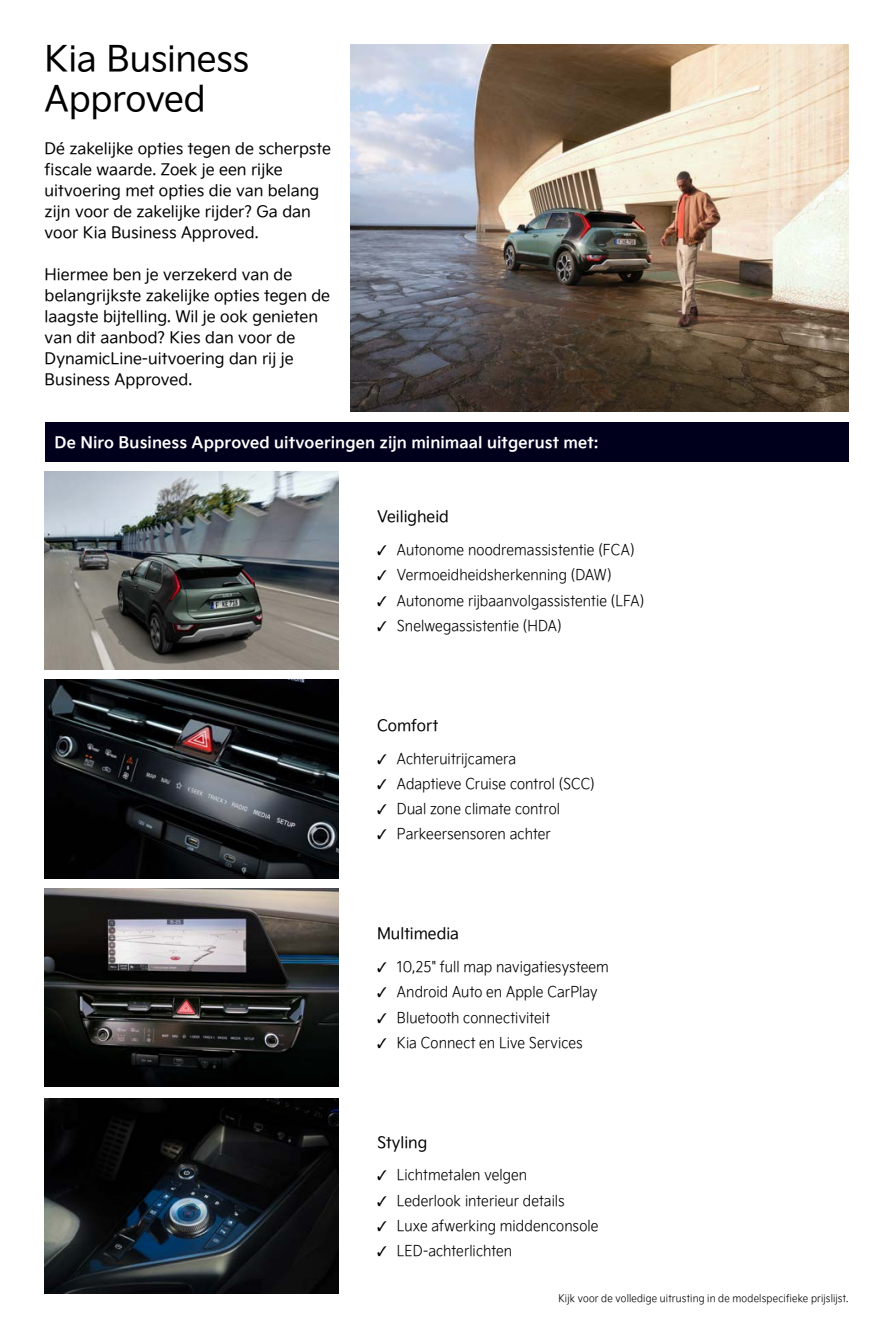
<style>
.page{position:relative;width:893px;height:1340px;background:#fff}
.page>*{position:absolute;margin:0;border:0;box-sizing:border-box;transform-origin:0 0}
.t1{font:35px/40.2px "Kia Signature OTF Regular";letter-spacing:-.01em;color:#000}
.t2{font:15.75px/21px "Kia Signature OTF Regular";color:#000}
.t3{font:15.75px "Kia Signature OTF Bold";letter-spacing:.01em;color:#fff}
.t4{font:14.88px "Kia Signature OTF Light";letter-spacing:.005em;color:#000;scale:.92 1}
.t5{font:10.5px "Kia Signature OTF Light";letter-spacing:.02em;color:#000;scale:.92 1}
</style>
<div class="page">
<img style="left:45px;top:1098px;width:293px;height:195px">
<img style="left:45px;top:680px;width:293px;height:198px">
<img style="left:45px;top:888px;width:293px;height:198px">
<img style="left:45px;top:471px;width:293px;height:199px">
<img style="left:351px;top:45px;width:497px;height:367px">
<div style="left:45px;top:422px;width:803px;height:39px;background:#00001d"></div>
<h1 class="t1" style="left:45px;top:36px;width:206px">Kia Business<br>Approved</h1>
<p class="t2" style="left:45px;top:137px;width:288px">Dé zakelijke opties tegen de scherpste fiscale waarde. Zoek je een rijke uitvoering met opties die van belang zijn voor de zakelijke rijder? Ga dan voor Kia Business Approved.</p>
<p class="t2" style="left:45px;top:263px;width:287px">Hiermee ben je verzekerd van de belangrijkste zakelijke opties tegen de laagste bijtelling. Wil je ook genieten van dit aanbod? Kies dan voor de DynamicLine-uitvoering dan rij je Business Approved.</p>
<p class="t3" style="left:55px;top:430px;width:545px">De Niro Business Approved uitvoeringen zijn minimaal uitgerust met:</p>
<p class="t2" style="left:377px;top:505px;width:73px">Veiligheid</p>
<p class="t4" style="left:377px;top:539px;width:281px">✓ Autonome noodremassistentie (FCA)</p>
<p class="t4" style="left:377px;top:564px;width:257px">✓ Vermoeidheidsherkenning (DAW)</p>
<p class="t4" style="left:377px;top:589px;width:292px">✓ Autonome rijbaanvolgassistentie (LFA)</p>
<p class="t4" style="left:377px;top:615px;width:202px">✓ Snelwegassistentie (HDA)</p>
<p class="t2" style="left:377px;top:713px;width:63px">Comfort</p>
<p class="t4" style="left:377px;top:747px;width:153px">✓ Achteruitrijcamera</p>
<p class="t4" style="left:377px;top:772px;width:238px">✓ Adaptieve Cruise control (SCC)</p>
<p class="t4" style="left:377px;top:798px;width:200px">✓ Dual zone climate control</p>
<p class="t4" style="left:377px;top:823px;width:190px">✓ Parkeersensoren achter</p>
<p class="t2" style="left:377px;top:922px;width:84px">Multimedia</p>
<p class="t4" style="left:377px;top:956px;width:253px">✓ 10,25" full map navigatiesysteem</p>
<p class="t4" style="left:377px;top:981px;width:241px">✓ Android Auto en Apple CarPlay</p>
<p class="t4" style="left:377px;top:1006px;width:190px">✓ Bluetooth connectiviteit</p>
<p class="t4" style="left:377px;top:1031px;width:225px">✓ Kia Connect en Live Services</p>
<p class="t2" style="left:377px;top:1130px;width:52px">Styling</p>
<p class="t4" style="left:377px;top:1164px;width:165px">✓ Lichtmetalen velgen</p>
<p class="t4" style="left:377px;top:1189px;width:206px">✓ Lederlook interieur details</p>
<p class="t4" style="left:377px;top:1214px;width:242px">✓ Luxe afwerking middenconsole</p>
<p class="t4" style="left:377px;top:1240px;width:148px">✓ LED-achterlichten</p>
<p class="t5" style="left:558px;top:1290px;width:317px">Kijk voor de volledige uitrusting in de modelspecifieke prijslijst.</p>
</div>
